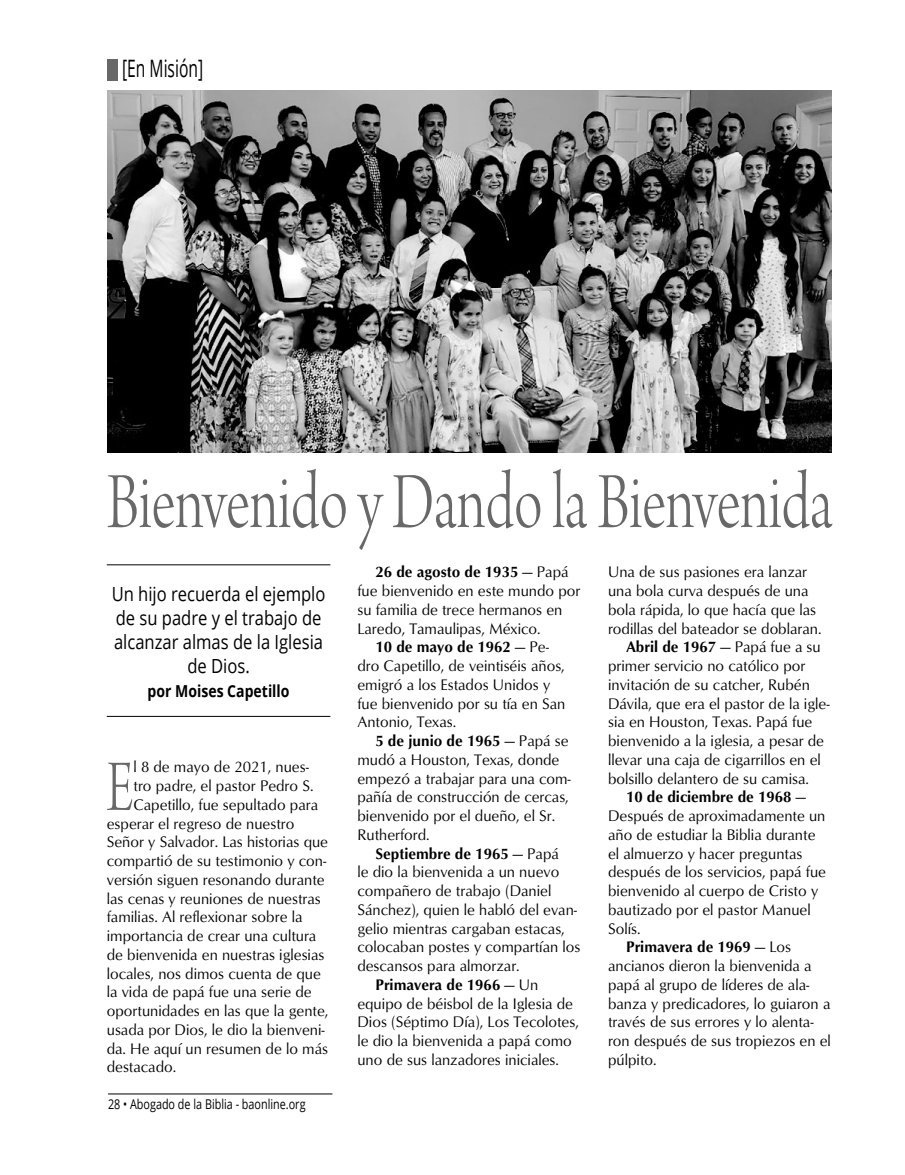
<style>
.page{position:relative;width:905px;height:1175px;background:#fff}
.page>*{position:absolute;margin:0;border:0;box-sizing:border-box;transform-origin:0 0}
.t1{font:84px "Arno Pro Light Display";letter-spacing:-.005em;color:#686868;scale:.75 1}
.t2{font:76.65px "Arno Pro Light Display";color:#686868;scale:.7 1}
.t3{font:24px "Open Sans";color:#000;scale:.65 1}
.t4{font:19.5px/24px "Open Sans";color:#000;text-align:center;scale:.85 1}
.t5{font:700 16.5px "Open Sans";color:#000;scale:.85 1}
.t6{font:15.75px "Optimum";color:#000;scale:.96 1}
.t7{font:700 15.75px "Optimum";color:#000;scale:.96 1}
.t8{font:13.5px "Open Sans";color:#000;scale:.8 1}
.s1{font-weight:400}
</style>
<div class="page">
<hr style="left:108px;top:1093px;width:224px;height:1px;background:#000">
<hr style="left:107px;top:564px;width:223px;height:1px;background:#000">
<hr style="left:107px;top:716px;width:223px;height:1px;background:#000">
<div style="left:107px;top:59px;width:11px;height:21px;background:#686868"></div>
<img style="left:107px;top:90px;width:724px;height:362px">
<h3 class="t3" style="left:122px;top:52px;width:126px">[En Misión]</h3>
<h1 class="t1" style="left:107px;top:456px;width:969px">Bienvenido y Dando la Bienvenida</h1>
<p class="t4" style="left:112px;top:581px;width:253px">Un hijo recuerda el ejemplo de su padre y el trabajo de alcanzar almas de la Iglesia de Dios.</p>
<p class="t5" style="left:148px;top:679px;width:168px">por Moises Capetillo</p>
<h2 class="t2" style="left:107px;top:745px;width:40px">E</h2>
<p class="t6" style="left:133px;top:757px;width:184px">l 8 de mayo de 2021, nues-</p>
<p class="t6" style="left:133px;top:776px;width:189px">tro padre, el pastor Pedro S.</p>
<p class="t6" style="left:133px;top:794px;width:194px">Capetillo, fue sepultado para</p>
<p class="t6" style="left:107px;top:813px;width:197px">esperar el regreso de nuestro</p>
<p class="t6" style="left:107px;top:832px;width:232px">Señor y Salvador. Las historias que</p>
<p class="t6" style="left:107px;top:851px;width:230px">compartió de su testimonio y con-</p>
<p class="t6" style="left:107px;top:869px;width:228px">versión siguen resonando durante</p>
<p class="t6" style="left:107px;top:888px;width:224px">las cenas y reuniones de nuestras</p>
<p class="t6" style="left:107px;top:907px;width:205px">familias. Al reflexionar sobre la</p>
<p class="t6" style="left:107px;top:926px;width:220px">importancia de crear una cultura</p>
<p class="t6" style="left:107px;top:944px;width:228px">de bienvenida en nuestras iglesias</p>
<p class="t6" style="left:107px;top:963px;width:225px">locales, nos dimos cuenta de que</p>
<p class="t6" style="left:107px;top:982px;width:215px">la vida de papá fue una serie de</p>
<p class="t6" style="left:107px;top:1001px;width:232px">oportunidades en las que la gente,</p>
<p class="t6" style="left:107px;top:1019px;width:229px">usada por Dios, le dio la bienveni-</p>
<p class="t6" style="left:107px;top:1038px;width:232px">da. He aquí un resumen de lo más</p>
<p class="t6" style="left:107px;top:1057px;width:74px">destacado.</p>
<p class="t8" style="left:108px;top:1094px;width:248px">28 • Abogado de la Biblia - baonline.org</p>
<p class="t7" style="left:375px;top:563px;width:203px">26 de agosto de 1935 <span class="s1">— Papá</span></p>
<p class="t6" style="left:357px;top:581px;width:234px">fue bienvenido en este mundo por</p>
<p class="t6" style="left:357px;top:600px;width:215px">su familia de trece hermanos en</p>
<p class="t6" style="left:357px;top:618px;width:192px">Laredo, Tamaulipas, México.</p>
<p class="t7" style="left:375px;top:638px;width:182px">10 de mayo de 1962 <span class="s1">— Pe-</span></p>
<p class="t6" style="left:357px;top:656px;width:217px">dro Capetillo, de veintiséis años,</p>
<p class="t6" style="left:357px;top:675px;width:202px">emigró a los Estados Unidos y</p>
<p class="t6" style="left:357px;top:693px;width:218px">fue bienvenido por su tía en San</p>
<p class="t6" style="left:357px;top:712px;width:104px">Antonio, Texas.</p>
<p class="t7" style="left:375px;top:731px;width:203px">5 de junio de 1965 <span class="s1">— Papá se</span></p>
<p class="t6" style="left:357px;top:750px;width:212px">mudó a Houston, Texas, donde</p>
<p class="t6" style="left:357px;top:768px;width:224px">empezó a trabajar para una com-</p>
<p class="t6" style="left:357px;top:787px;width:222px">pañía de construcción de cercas,</p>
<p class="t6" style="left:357px;top:806px;width:208px">bienvenido por el dueño, el Sr.</p>
<p class="t6" style="left:357px;top:825px;width:77px">Rutherford.</p>
<p class="t7" style="left:375px;top:844px;width:193px">Septiembre de 1965 <span class="s1">— Papá</span></p>
<p class="t6" style="left:357px;top:862px;width:212px">le dio la bienvenida a un nuevo</p>
<p class="t6" style="left:357px;top:881px;width:203px">compañero de trabajo (Daniel</p>
<p class="t6" style="left:357px;top:900px;width:230px">Sánchez), quien le habló del evan-</p>
<p class="t6" style="left:357px;top:918px;width:217px">gelio mientras cargaban estacas,</p>
<p class="t6" style="left:357px;top:937px;width:234px">colocaban postes y compartían los</p>
<p class="t6" style="left:357px;top:956px;width:171px">descansos para almorzar.</p>
<p class="t7" style="left:375px;top:975px;width:171px">Primavera de 1966 <span class="s1">— Un</span></p>
<p class="t6" style="left:357px;top:993px;width:226px">equipo de béisbol de la Iglesia de</p>
<p class="t6" style="left:357px;top:1012px;width:232px">Dios (Séptimo Día), Los Tecolotes,</p>
<p class="t6" style="left:357px;top:1031px;width:225px">le dio la bienvenida a papá como</p>
<p class="t6" style="left:357px;top:1049px;width:211px">uno de sus lanzadores iniciales.</p>
<p class="t6" style="left:608px;top:562px;width:209px">Una de sus pasiones era lanzar</p>
<p class="t6" style="left:608px;top:581px;width:210px">una bola curva después de una</p>
<p class="t6" style="left:608px;top:599px;width:218px">bola rápida, lo que hacía que las</p>
<p class="t6" style="left:608px;top:618px;width:224px">rodillas del bateador se doblaran.</p>
<p class="t7" style="left:626px;top:638px;width:204px">Abril de 1967 <span class="s1">— Papá fue a su</span></p>
<p class="t6" style="left:608px;top:656px;width:207px">primer servicio no católico por</p>
<p class="t6" style="left:608px;top:674px;width:212px">invitación de su catcher, Rubén</p>
<p class="t6" style="left:608px;top:693px;width:232px">Dávila, que era el pastor de la igle-</p>
<p class="t6" style="left:608px;top:712px;width:214px">sia en Houston, Texas. Papá fue</p>
<p class="t6" style="left:608px;top:731px;width:226px">bienvenido a la iglesia, a pesar de</p>
<p class="t6" style="left:608px;top:750px;width:223px">llevar una caja de cigarrillos en el</p>
<p class="t6" style="left:608px;top:768px;width:211px">bolsillo delantero de su camisa.</p>
<p class="t7" style="left:626px;top:788px;width:189px">10 de diciembre de 1968 <span class="s1">—</span></p>
<p class="t6" style="left:608px;top:806px;width:228px">Después de aproximadamente un</p>
<p class="t6" style="left:608px;top:825px;width:217px">año de estudiar la Biblia durante</p>
<p class="t6" style="left:608px;top:843px;width:204px">el almuerzo y hacer preguntas</p>
<p class="t6" style="left:608px;top:862px;width:229px">después de los servicios, papá fue</p>
<p class="t6" style="left:608px;top:881px;width:220px">bienvenido al cuerpo de Cristo y</p>
<p class="t6" style="left:608px;top:899px;width:213px">bautizado por el pastor Manuel</p>
<p class="t6" style="left:608px;top:918px;width:35px">Solís.</p>
<p class="t7" style="left:626px;top:938px;width:173px">Primavera de 1969 <span class="s1">— Los</span></p>
<p class="t6" style="left:608px;top:956px;width:213px">ancianos dieron la bienvenida a</p>
<p class="t6" style="left:608px;top:974px;width:211px">papá al grupo de líderes de ala-</p>
<p class="t6" style="left:608px;top:993px;width:233px">banza y predicadores, lo guiaron a</p>
<p class="t6" style="left:608px;top:1012px;width:216px">través de sus errores y lo alenta-</p>
<p class="t6" style="left:608px;top:1031px;width:234px">ron después de sus tropiezos en el</p>
<p class="t6" style="left:608px;top:1050px;width:52px">púlpito.</p>
</div>
